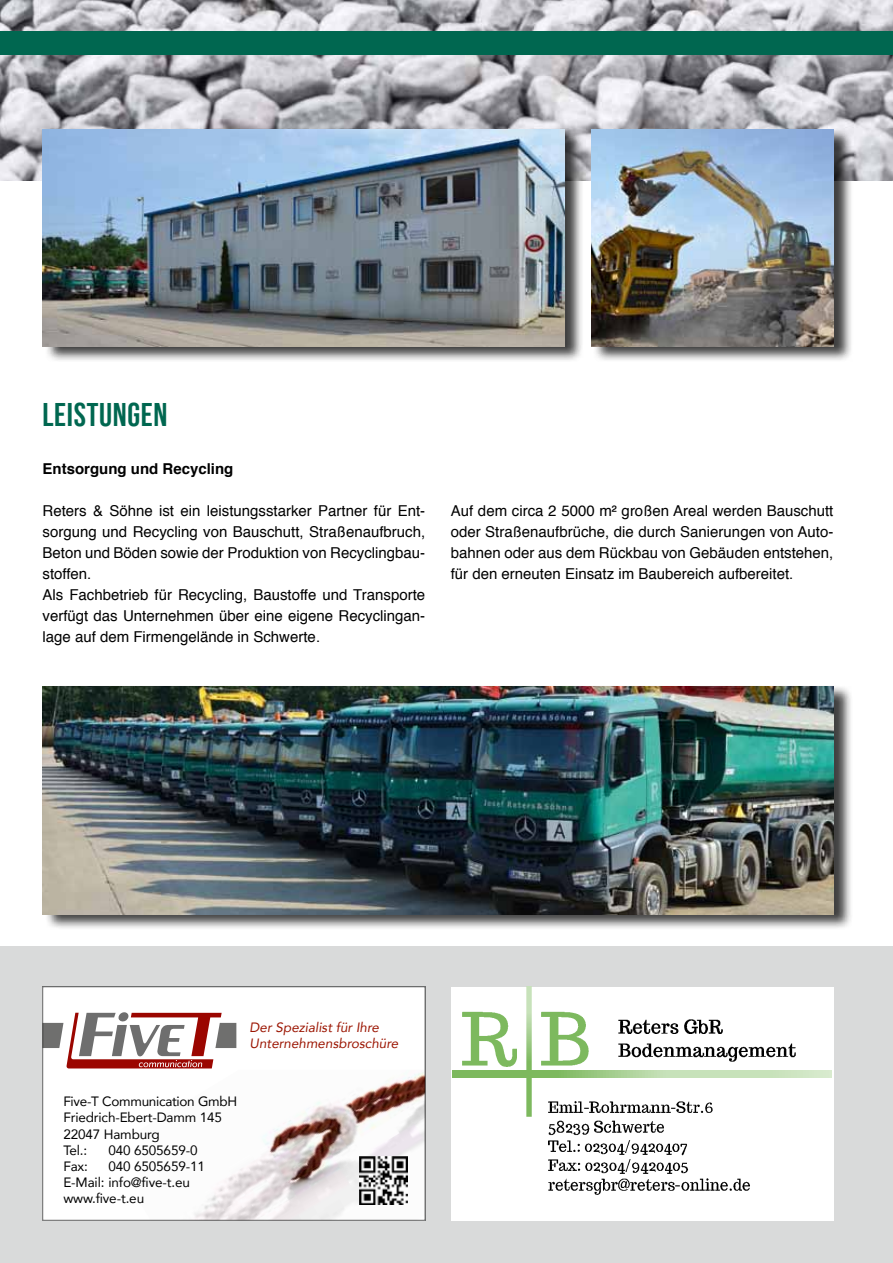
<style>
.page{position:relative;width:893px;height:1263px;background:#fff}
.page>*{position:absolute;margin:0;border:0;box-sizing:border-box;transform-origin:0 0}
.t1{font:32.7px "Bebas Neue";letter-spacing:.02em;color:#006750}
.t2{font:15px/21px "Helvetica";color:#000}
.t3{font:700 15px "Helvetica";color:#000}
.t4{font:13.5px/16.2px "Avenir LT Com";letter-spacing:-.01em;color:#000}
.t5{font:italic 13.5px/15.8px "Avenir LT Com";color:#9b1502}
</style>
<div class="page">
<div style="left:0;top:946px;width:893px;height:317px;background:#d9dada"></div>
<img style="left:0;top:0;width:893px;height:180px">
<div style="left:0;top:31px;width:893px;height:23px;background:#006750"></div>
<div style="left:593px;top:127px;width:261px;height:235px;background:#000;opacity:.75"></div>
<img style="left:591px;top:130px;width:242px;height:217px">
<div style="left:44px;top:127px;width:540px;height:235px;background:#000;opacity:.75"></div>
<img style="left:43px;top:130px;width:521px;height:217px">
<div style="left:43px;top:986px;width:382px;height:234px;background:#fff"></div>
<img style="left:194px;top:1073px;width:228px;height:144px">
<svg style="left:46px;top:1012px;width:190px;height:56px"></svg>
<img style="left:359px;top:1156px;width:48px;height:48px">
<div style="left:451px;top:986px;width:382px;height:234px;background:#fff"></div>
<img style="left:461px;top:1011px;width:80px;height:60px">
<img style="left:541px;top:1011px;width:101px;height:60px">
<img style="left:526px;top:986px;width:6px;height:131px">
<svg style="left:452px;top:1071px;width:380px;height:7px;background:#a9d195"></svg>
<div style="left:607px;top:1009px;width:206px;height:59px;background:#fff"></div>
<img style="left:618px;top:1019px;width:105px;height:15px">
<img style="left:618px;top:1043px;width:178px;height:18px">
<img style="left:548px;top:1101px;width:35px;height:12px">
<img style="left:583px;top:1101px;width:7px;height:12px">
<img style="left:590px;top:1101px;width:80px;height:12px">
<img style="left:670px;top:1107px;width:6px;height:6px">
<img style="left:676px;top:1101px;width:37px;height:12px">
<img style="left:548px;top:1120px;width:116px;height:16px">
<img style="left:548px;top:1140px;width:141px;height:34px">
<img style="left:548px;top:1178px;width:202px;height:16px">
<img style="left:674px;top:1178px;width:13px;height:16px">
<div style="left:44px;top:684px;width:809px;height:246px;background:#000;opacity:.75"></div>
<img style="left:43px;top:687px;width:790px;height:227px">
<h1 class="t1" style="left:43px;top:397px;width:126px">LEISTUNGEN</h1>
<p class="t3" style="left:43px;top:457px;width:192px">Entsorgung und Recycling</p>
<p class="t2" style="left:43px;top:501px;width:384px">Reters &amp; Söhne ist ein leistungsstarker Partner für Ent&shy;sorgung und Recycling von Bauschutt, Straßenaufbruch, Beton und Böden sowie der Produktion von Recyclingbau&shy;stoffen.<br>Als Fachbetrieb für Recycling, Baustoffe und Transporte verfügt das Unternehmen über eine eigene Recyclingan&shy;lage auf dem Firmengelände in Schwerte.</p>
<p class="t2" style="left:451px;top:501px;width:384px;text-align:justify">Auf dem circa 2 5000 m² großen Areal werden Bauschutt oder Straßenaufbrüche, die durch Sanierungen von Auto&shy;bahnen oder aus dem Rückbau von Gebäuden entstehen, für den erneuten Einsatz im Baubereich aufbereitet.</p>
<p class="t5" style="left:250px;top:1019px;width:150px">Der Spezialist für Ihre<br>Unternehmensbroschüre</p>
<p class="t4" style="left:63px;top:1093px;width:175px">Five-T Communication GmbH<br>Friedrich-Ebert-Damm 145<br>22047 Hamburg<br>Tel.:</p>
<p class="t4" style="left:108px;top:1142px;width:91px">040 6505659-0</p>
<p class="t4" style="left:63px;top:1158px;width:143px;text-indent:45px">040 6505659-11<br>E-Mail: info@five-t.eu www.five-t.eu</p>
<p class="t4" style="left:63px;top:1158px;width:26px">Fax:</p>
</div>
